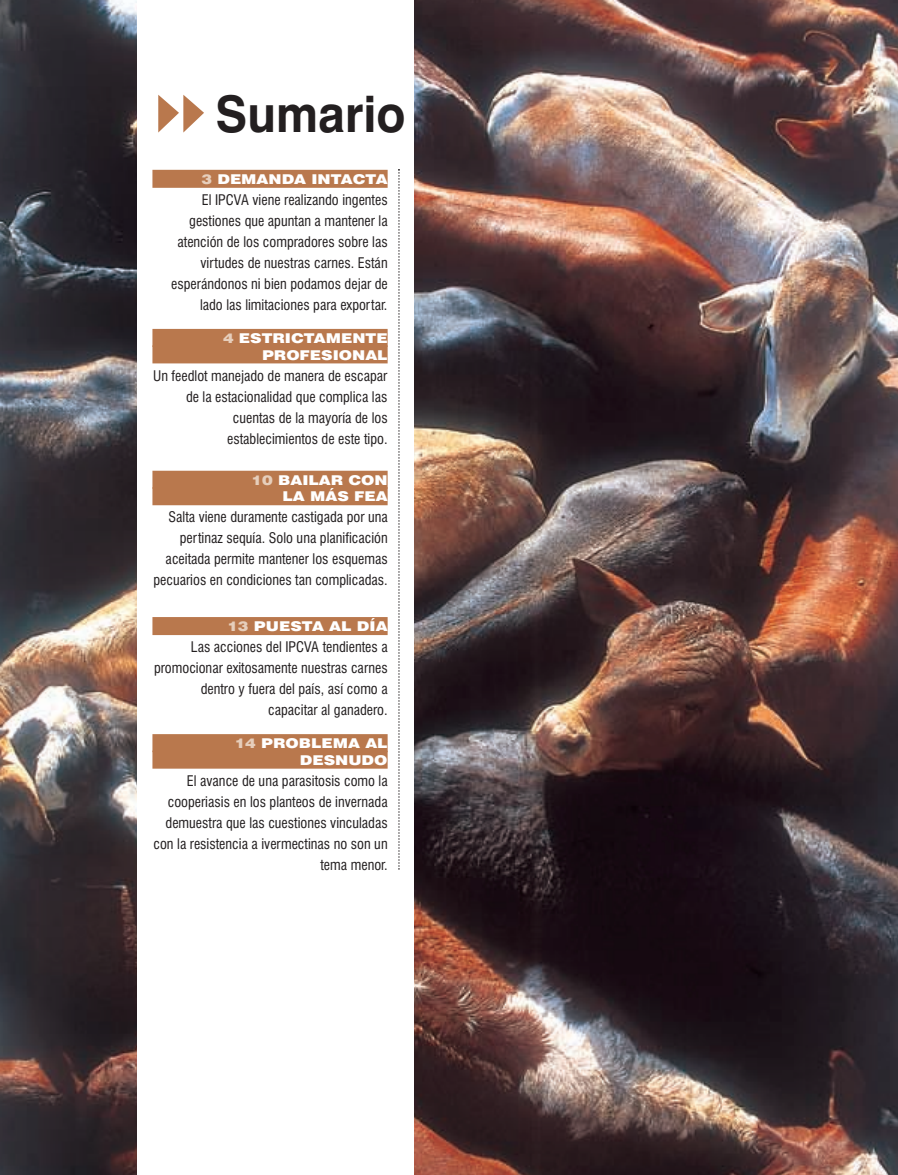
<style>
.page{position:relative;width:898px;height:1175px;background:#fff}
.page>*{position:absolute;margin:0;border:0;box-sizing:border-box;transform-origin:0 0}
.t1{font:700 50.4px "Swiss 721 BT";color:#231f20;scale:.95 1}
.t2{font:condensed 14.25px/21px "Swiss 721 BT";color:#231f20;text-align:right}
.t3{font:900 13.5px/16.5px "Swiss 721 BT";color:#fff;text-align:right;scale:1.2 1}
.s1{color:#e6cebb}
</style>
<div class="page">
<img style="left:0;top:0;width:898px;height:1174px">
<h1 class="t1" style="left:216px;top:95px;width:201px">Sumario</h1>
<p class="t3" style="left:201px;top:172px;width:157px"><span class="s1">3</span> DEMANDA INTACTA</p>
<p class="t2" style="left:171px;top:190px;width:218px">El IPCVA viene realizando ingentes gestiones que apuntan a mantener la atención de los compradores sobre las virtudes de nuestras carnes. Están esperándonos ni bien podamos dejar de lado las limitaciones para exportar.</p>
<p class="t3" style="left:223px;top:331px;width:139px"><span class="s1">4</span> ESTRICTAMENTE<br>PROFESIONAL</p>
<p class="t2" style="left:153px;top:366px;width:236px">Un feedlot manejado de manera de escapar de la estacionalidad que complica las cuentas de la mayoría de los establecimientos de este tipo.</p>
<p class="t3" style="left:252px;top:473px;width:115px"><span class="s1">10</span> BAILAR CON<br>LA MÁS FEA</p>
<p class="t2" style="left:153px;top:508px;width:236px">Salta viene duramente castigada por una pertinaz sequía. Solo una planificación aceitada permite mantener los esquemas pecuarios en condiciones tan complicadas.</p>
<p class="t3" style="left:227px;top:619px;width:135px"><span class="s1">13</span> PUESTA AL DÍA</p>
<p class="t2" style="left:154px;top:637px;width:235px">Las acciones del IPCVA tendientes a promocionar exitosamente nuestras carnes dentro y fuera del país, así como a capacitar al ganadero.</p>
<p class="t3" style="left:235px;top:736px;width:129px"><span class="s1">14</span> PROBLEMA AL<br>DESNUDO</p>
<p class="t2" style="left:154px;top:771px;width:236px">El avance de una parasitosis como la cooperiasis en los planteos de invernada demuestra que las cuestiones vinculadas con la resistencia a ivermectinas no son un tema menor.</p>
</div>
